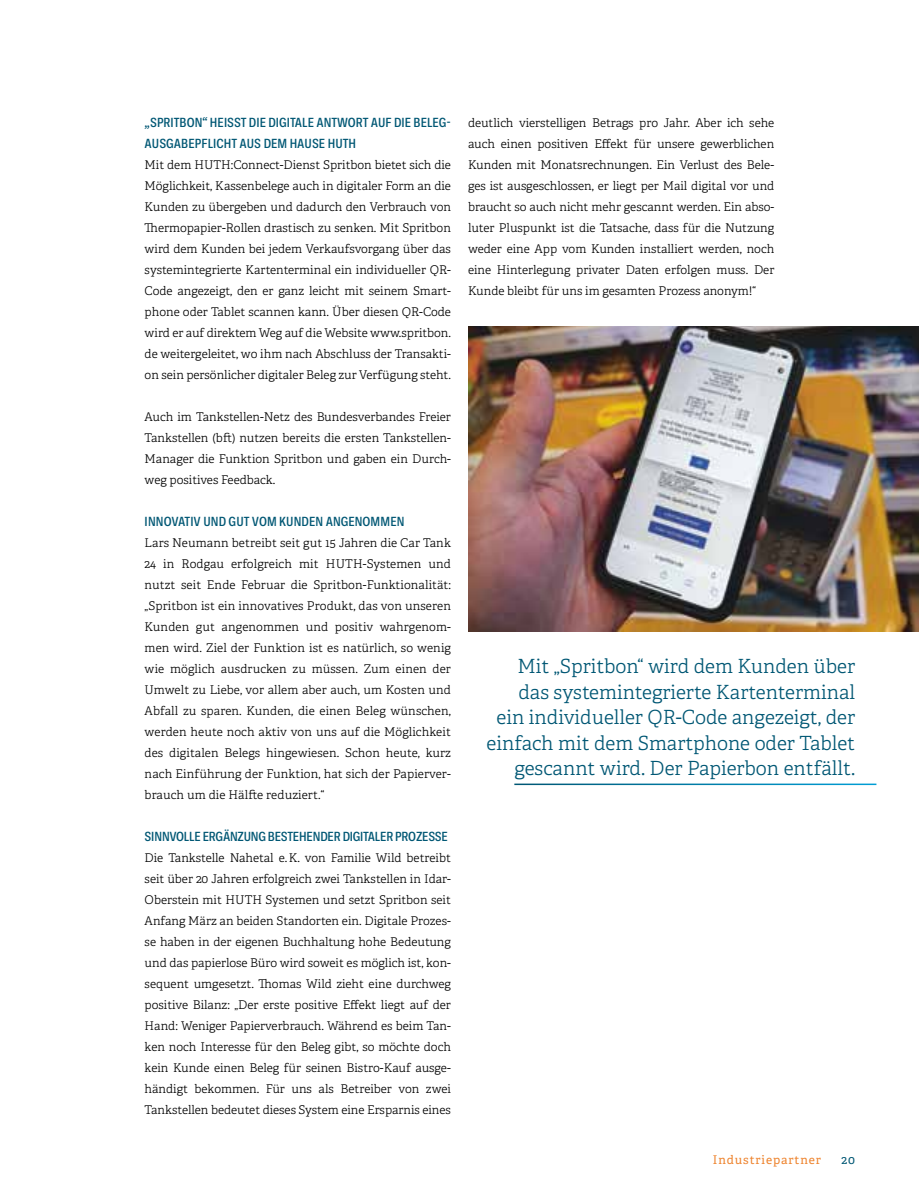
<style>
.page{position:relative;width:919px;height:1191px;background:#fff}
.page>*{position:absolute;margin:0;border:0;box-sizing:border-box;transform-origin:0 0}
.t1{font:300 19.5px/25.5px "Adelle";color:#005774;text-align:right}
.t2{font:500 13.5px/21px "Ballinger Condensed";color:#005774}
.t3{font:500 13.5px "Ballinger Condensed";letter-spacing:-.02em;color:#005774}
.t4{font:300 12px/21px "Adelle";color:#000;text-align:justify}
.t5{font:12px "Adelle";letter-spacing:.075em;color:#ee842f}
.t6{font:12px "Adelle";color:#005774}
</style>
<div class="page">
<img style="left:468px;top:326px;width:450px;height:305px">
<p class="t2" style="left:145px;top:112px;width:308px">„SPRITBON“ HEISST DIE DIGITALE ANTWORT AUF DIE BELEG-<br>AUSGABEPFLICHT AUS DEM HAUSE HUTH</p>
<p class="t4" style="left:145px;top:154px;width:308px">Mit dem HUTH:Connect-Dienst Spritbon bietet sich die Möglichkeit, Kassenbelege auch in digitaler Form an die Kunden zu übergeben und dadurch den Verbrauch von Thermopapier-Rollen drastisch zu senken. Mit Spritbon wird dem Kunden bei jedem Verkaufsvorgang über das systemintegrierte Kartenterminal ein individueller QR-Code angezeigt, den er ganz leicht mit seinem Smart&shy;phone oder Tablet scannen kann. Über diesen QR-Code wird er auf direktem Weg auf die Website www.spritbon. de weitergeleitet, wo ihm nach Abschluss der Transakti&shy;on sein persönlicher digitaler Beleg zur Verfügung steht.</p>
<p class="t4" style="left:145px;top:406px;width:308px">Auch im Tankstellen-Netz des Bundesverbandes Freier Tankstellen (bft) nutzen bereits die ersten Tankstellen-Manager die Funktion Spritbon und gaben ein Durch&shy;weg positives Feedback.</p>
<p class="t2" style="left:145px;top:511px;width:261px">INNOVATIV UND GUT VOM KUNDEN ANGENOMMEN</p>
<p class="t4" style="left:145px;top:532px;width:308px">Lars Neumann betreibt seit gut 15 Jahren die Car Tank 24 in Rodgau erfolgreich mit HUTH-Systemen und nutzt seit Ende Februar die Spritbon-Funktionalität: „Spritbon ist ein innovatives Produkt, das von unseren Kunden gut angenommen und positiv wahrgenom&shy;men wird. Ziel der Funktion ist es natürlich, so wenig wie möglich ausdrucken zu müssen. Zum einen der Umwelt zu Liebe, vor allem aber auch, um Kosten und Abfall zu sparen. Kunden, die einen Beleg wünschen, werden heute noch aktiv von uns auf die Möglichkeit des digitalen Belegs hingewiesen. Schon heute, kurz nach Einführung der Funktion, hat sich der Papierver&shy;brauch um die Hälfte reduziert.“</p>
<p class="t3" style="left:145px;top:829px;width:305px">SINNVOLLE ERGÄNZUNG BESTEHENDER DIGITALER PROZESSE</p>
<p class="t4" style="left:145px;top:847px;width:308px">Die Tankstelle Nahetal e. K. von Familie Wild betreibt seit über 20 Jahren erfolgreich zwei Tankstellen in Idar-Oberstein mit HUTH Systemen und setzt Spritbon seit Anfang März an beiden Standorten ein. Digitale Prozes&shy;se haben in der eigenen Buchhaltung hohe Bedeutung und das papierlose Büro wird soweit es möglich ist, kon&shy;sequent umgesetzt. Thomas Wild zieht eine durchweg positive Bilanz: „Der erste positive Effekt liegt auf der Hand: Weniger Papierverbrauch. Während es beim Tan&shy;ken noch Interesse für den Beleg gibt, so möchte doch kein Kunde einen Beleg für seinen Bistro-Kauf ausge&shy;händigt bekommen. Für uns als Betreiber von zwei Tankstellen bedeutet dieses System eine Ersparnis eines</p>
<p class="t4" style="left:468px;top:112px;width:308px">deutlich vierstelligen Betrags pro Jahr. Aber ich sehe auch einen positiven Effekt für unsere gewerblichen Kunden mit Monatsrechnungen. Ein Verlust des Bele&shy;ges ist ausgeschlossen, er liegt per Mail digital vor und braucht so auch nicht mehr gescannt werden. Ein abso&shy;luter Pluspunkt ist die Tatsache, dass für die Nutzung weder eine App vom Kunden installiert werden, noch eine Hinterlegung privater Daten erfolgen muss. Der Kunde bleibt für uns im gesamten Prozess anonym!“</p>
<h1 class="t1" style="left:486px;top:653px;width:370px">Mit „Spritbon“ wird dem Kunden über das systemintegrierte Kartenterminal ein individueller QR-Code angezeigt, der einfach mit dem Smartphone oder Tablet gescannt wird. Der Papierbon entfällt.</h1>
<p class="t5" style="left:712px;top:1152px;width:110px">Industriepartner</p>
<p class="t6" style="left:841px;top:1152px;width:15px">20</p>
</div>
